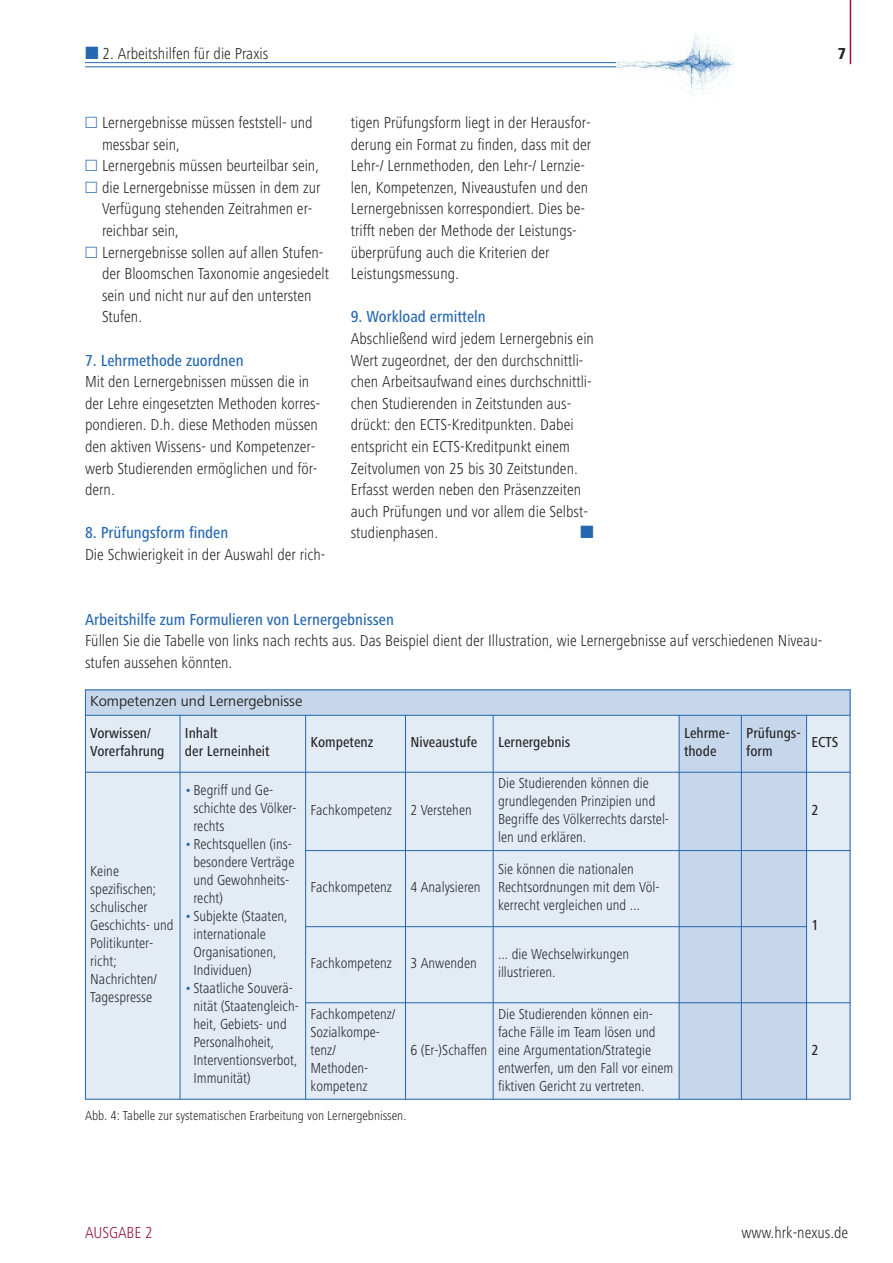
<style>
.page{position:relative;width:893px;height:1263px;background:#fff}
.page>*{position:absolute;margin:0;border:0;box-sizing:border-box;transform-origin:0 0}
.t1{font:300 condensed 16.5px/21.6px "Frutiger Next LT";color:#272627}
.t2{font:500 condensed 16.5px "Frutiger Next LT";color:#2567b0}
.t3{font:300 condensed 16.5px "Frutiger Next LT";color:#961534}
.t4{font:800 condensed 16.5px "Frutiger Next LT";color:#272627}
.t5{font:300 condensed 15px/18px "Frutiger Next LT";color:#272627}
.t6{font:500 condensed 15px/18px "Frutiger Next LT";color:#272627}
.t7{font:15px "Frutiger Next LT";color:#272627}
.t8{font:300 condensed 13.5px "Frutiger Next LT";color:#272627}
.s1{color:#2567b0}
</style>
<div class="page">
<hr style="left:850px;top:0;width:1px;height:64px;background:#961534">
<hr style="left:85px;top:62px;width:531px;height:1px;background:#2567b0">
<hr style="left:85px;top:67px;width:531px;height:1px;background:#2567b0">
<img style="left:617px;top:34px;width:117px;height:58px">
<div style="left:85px;top:689px;width:765px;height:26px;background:#c6d7eb"></div>
<div style="left:85px;top:715px;width:95px;height:57px;background:#e3ebf5"></div>
<div style="left:180px;top:715px;width:126px;height:57px;background:#e3ebf5"></div>
<div style="left:306px;top:715px;width:99px;height:57px;background:#e3ebf5"></div>
<div style="left:405px;top:715px;width:88px;height:57px;background:#e3ebf5"></div>
<div style="left:493px;top:715px;width:186px;height:57px;background:#e3ebf5"></div>
<div style="left:679px;top:715px;width:62px;height:57px;background:#c6d7eb"></div>
<div style="left:741px;top:715px;width:66px;height:57px;background:#c6d7eb"></div>
<div style="left:807px;top:715px;width:43px;height:57px;background:#e3ebf5"></div>
<div style="left:85px;top:772px;width:95px;height:327px;background:#e3ebf5"></div>
<div style="left:180px;top:772px;width:126px;height:327px;background:#e3ebf5"></div>
<div style="left:306px;top:772px;width:99px;height:78px;background:#e3ebf5"></div>
<div style="left:405px;top:772px;width:88px;height:78px;background:#e3ebf5"></div>
<div style="left:493px;top:772px;width:186px;height:78px;background:#e3ebf5"></div>
<div style="left:679px;top:772px;width:62px;height:78px;background:#c6d7eb"></div>
<div style="left:741px;top:772px;width:66px;height:78px;background:#c6d7eb"></div>
<div style="left:807px;top:772px;width:43px;height:78px;background:#e3ebf5"></div>
<div style="left:306px;top:850px;width:99px;height:77px;background:#e3ebf5"></div>
<div style="left:405px;top:850px;width:88px;height:77px;background:#e3ebf5"></div>
<div style="left:493px;top:850px;width:186px;height:77px;background:#e3ebf5"></div>
<div style="left:679px;top:850px;width:62px;height:77px;background:#c6d7eb"></div>
<div style="left:741px;top:850px;width:66px;height:77px;background:#c6d7eb"></div>
<div style="left:807px;top:850px;width:43px;height:153px;background:#e3ebf5"></div>
<div style="left:306px;top:927px;width:99px;height:76px;background:#e3ebf5"></div>
<div style="left:405px;top:927px;width:88px;height:76px;background:#e3ebf5"></div>
<div style="left:493px;top:927px;width:186px;height:76px;background:#e3ebf5"></div>
<div style="left:679px;top:927px;width:62px;height:76px;background:#c6d7eb"></div>
<div style="left:741px;top:927px;width:66px;height:76px;background:#c6d7eb"></div>
<div style="left:306px;top:1003px;width:99px;height:96px;background:#e3ebf5"></div>
<div style="left:405px;top:1003px;width:88px;height:96px;background:#e3ebf5"></div>
<div style="left:493px;top:1003px;width:186px;height:96px;background:#e3ebf5"></div>
<div style="left:679px;top:1003px;width:62px;height:96px;background:#c6d7eb"></div>
<div style="left:741px;top:1003px;width:66px;height:96px;background:#c6d7eb"></div>
<div style="left:807px;top:1003px;width:43px;height:96px;background:#e3ebf5"></div>
<hr style="left:85px;top:689px;width:1px;height:410px;background:#2567b0">
<hr style="left:180px;top:715px;width:1px;height:384px;background:#2567b0">
<hr style="left:305px;top:715px;width:1px;height:384px;background:#2567b0">
<hr style="left:405px;top:715px;width:1px;height:384px;background:#2567b0">
<hr style="left:493px;top:715px;width:1px;height:384px;background:#2567b0">
<hr style="left:679px;top:715px;width:1px;height:384px;background:#2567b0">
<hr style="left:741px;top:715px;width:1px;height:384px;background:#2567b0">
<hr style="left:806px;top:715px;width:1px;height:384px;background:#2567b0">
<hr style="left:850px;top:689px;width:1px;height:410px;background:#2567b0">
<hr style="left:85px;top:689px;width:765px;height:1px;background:#2567b0">
<hr style="left:85px;top:715px;width:765px;height:1px;background:#2567b0">
<hr style="left:85px;top:772px;width:765px;height:1px;background:#2567b0">
<hr style="left:305px;top:850px;width:545px;height:1px;background:#2567b0">
<hr style="left:305px;top:926px;width:502px;height:1px;background:#2567b0">
<hr style="left:305px;top:1002px;width:545px;height:1px;background:#2567b0">
<hr style="left:85px;top:1099px;width:765px;height:1px;background:#2567b0">
<p class="t1" style="left:103px;top:43px;width:167px">2. Arbeitshilfen für die Praxis</p>
<p class="t4" style="left:838px;top:44px;width:10px">7</p>
<p class="t1" style="left:102px;top:112px;width:228px">Lernergebnisse müssen feststell- und messbar sein,<br>Lernergebnis müssen beurteilbar sein, die Lernergebnisse müssen in dem zur<br>Verfügung stehenden Zeitrahmen er&shy;reichbar sein,<br>Lernergebnisse sollen auf allen Stufen&shy;der Bloomschen Taxonomie angesiedelt sein und nicht nur auf den untersten<br>Stufen.</p>
<p class="t2" style="left:85px;top:351px;width:160px">7. Lehrmethode zuordnen</p>
<p class="t1" style="left:85px;top:371px;width:237px">Mit den Lernergebnissen müssen die in der Lehre eingesetzten Methoden korres&shy;pondieren. D.h. diese Methoden müssen den aktiven Wissens- und Kompetenzer&shy;werb Studierenden ermöglichen und för&shy;dern.</p>
<p class="t2" style="left:85px;top:524px;width:145px">8. Prüfungsform finden</p>
<p class="t1" style="left:85px;top:544px;width:242px">Die Schwierigkeit in der Auswahl der rich-</p>
<p class="t1" style="left:351px;top:112px;width:242px">tigen Prüfungsform liegt in der Herausfor&shy;derung ein Format zu finden, dass mit der Lehr-/ Lernmethoden, den Lehr-/ Lernzie&shy;len, Kompetenzen, Niveaustufen und den Lernergebnissen korrespondiert. Dies be&shy;trifft neben der Methode der Leistungs&shy;überprüfung auch die Kriterien der Leistungsmessung.</p>
<p class="t2" style="left:351px;top:308px;width:137px">9. Workload ermitteln</p>
<p class="t1" style="left:351px;top:328px;width:245px">Abschließend wird jedem Lernergebnis ein Wert zugeordnet, der den durchschnittli&shy;chen Arbeitsaufwand eines durchschnittli&shy;chen Studierenden in Zeitstunden aus&shy;drückt: den ECTS-Kreditpunkten. Dabei entspricht ein ECTS-Kreditpunkt einem Zeitvolumen von 25 bis 30 Zeitstunden.<br>Erfasst werden neben den Präsenzzeiten auch Prüfungen und vor allem die Selbst&shy;studienphasen.</p>
<p class="t2" style="left:85px;top:610px;width:311px">Arbeitshilfe zum Formulieren von Lernergebnissen</p>
<p class="t1" style="left:85px;top:630px;width:739px">Füllen Sie die Tabelle von links nach rechts aus. Das Beispiel dient der Illustration, wie Lernergebnisse auf verschiedenen Niveau&shy;stufen aussehen könnten.</p>
<p class="t7" style="left:90px;top:693px;width:214px">Kompetenzen und Lernergebnisse</p>
<p class="t6" style="left:90px;top:724px;width:76px">Vorwissen/<br>Vorerfahrung</p>
<p class="t6" style="left:185px;top:724px;width:86px">Inhalt<br>der Lerneinheit</p>
<p class="t6" style="left:310px;top:733px;width:64px">Kompetenz</p>
<p class="t6" style="left:410px;top:733px;width:68px">Niveaustufe</p>
<p class="t6" style="left:498px;top:733px;width:74px">Lernergebnis</p>
<p class="t6" style="left:684px;top:724px;width:47px">Lehrme&shy;thode</p>
<p class="t6" style="left:746px;top:724px;width:56px">Prüfungs&shy;form</p>
<p class="t6" style="left:811px;top:733px;width:28px">ECTS</p>
<p class="t5" style="left:90px;top:862px;width:85px">Keine spezifischen; schulischer<br>Geschichts- und<br>Politikunter&shy;richt;<br>Nachrichten/<br>Tagespresse</p>
<p class="t5" style="left:193px;top:781px;width:105px;text-indent:-9px"><span class="s1">•</span>Begriff und Ge&shy;schichte des Völker&shy;rechts</p>
<p class="t5" style="left:193px;top:835px;width:103px;text-indent:-9px"><span class="s1">•</span>Rechtsquellen (ins&shy;besondere Verträge und Gewohnheits&shy;recht)</p>
<p class="t5" style="left:193px;top:907px;width:96px;text-indent:-9px"><span class="s1">•</span>Subjekte (Staaten, internationale<br>Organisationen,<br>Individuen)</p>
<p class="t5" style="left:193px;top:979px;width:107px;text-indent:-9px"><span class="s1">•</span>Staatliche Souverä&shy;nität (Staatengleich&shy;heit, Gebiets- und<br>Personalhoheit,<br>Interventionsverbot,<br>Immunität)</p>
<p class="t5" style="left:310px;top:801px;width:163px">Fachkompetenz 2 Verstehen</p>
<p class="t5" style="left:310px;top:878px;width:172px">Fachkompetenz 4 Analysieren</p>
<p class="t5" style="left:498px;top:774px;width:173px">Die Studierenden können die grundlegenden Prinzipien und<br>Begriffe des Völkerrechts darstel&shy;len und erklären.</p>
<p class="t5" style="left:498px;top:860px;width:163px">Sie können die nationalen<br>Rechtsordnungen mit dem Völ&shy;kerrecht vergleichen und ...</p>
<p class="t5" style="left:310px;top:954px;width:168px">Fachkompetenz 3 Anwenden</p>
<p class="t5" style="left:498px;top:945px;width:133px">... die Wechselwirkungen illustrieren.</p>
<p class="t5" style="left:310px;top:1005px;width:86px">Fachkompetenz/<br>Sozialkompe&shy;tenz/<br>Methoden&shy;kompetenz</p>
<p class="t5" style="left:498px;top:1005px;width:177px">Die Studierenden können ein&shy;fache Fälle im Team lösen und eine Argumentation/Strategie entwerfen, um den Fall vor einem fiktiven Gericht zu vertreten.</p>
<p class="t5" style="left:410px;top:1041px;width:78px">6 (Er-)Schaffen</p>
<p class="t8" style="left:85px;top:1108px;width:323px">Abb. 4: Tabelle zur systematischen Erarbeitung von Lernergebnissen.</p>
<p class="t6" style="left:811px;top:801px;width:9px">2</p>
<p class="t6" style="left:811px;top:916px;width:9px">1</p>
<p class="t6" style="left:811px;top:1041px;width:9px">2</p>
<p class="t3" style="left:85px;top:1223px;width:69px">AUSGABE 2</p>
<p class="t1" style="left:741px;top:1222px;width:109px">www.hrk-nexus.de</p>
</div>
